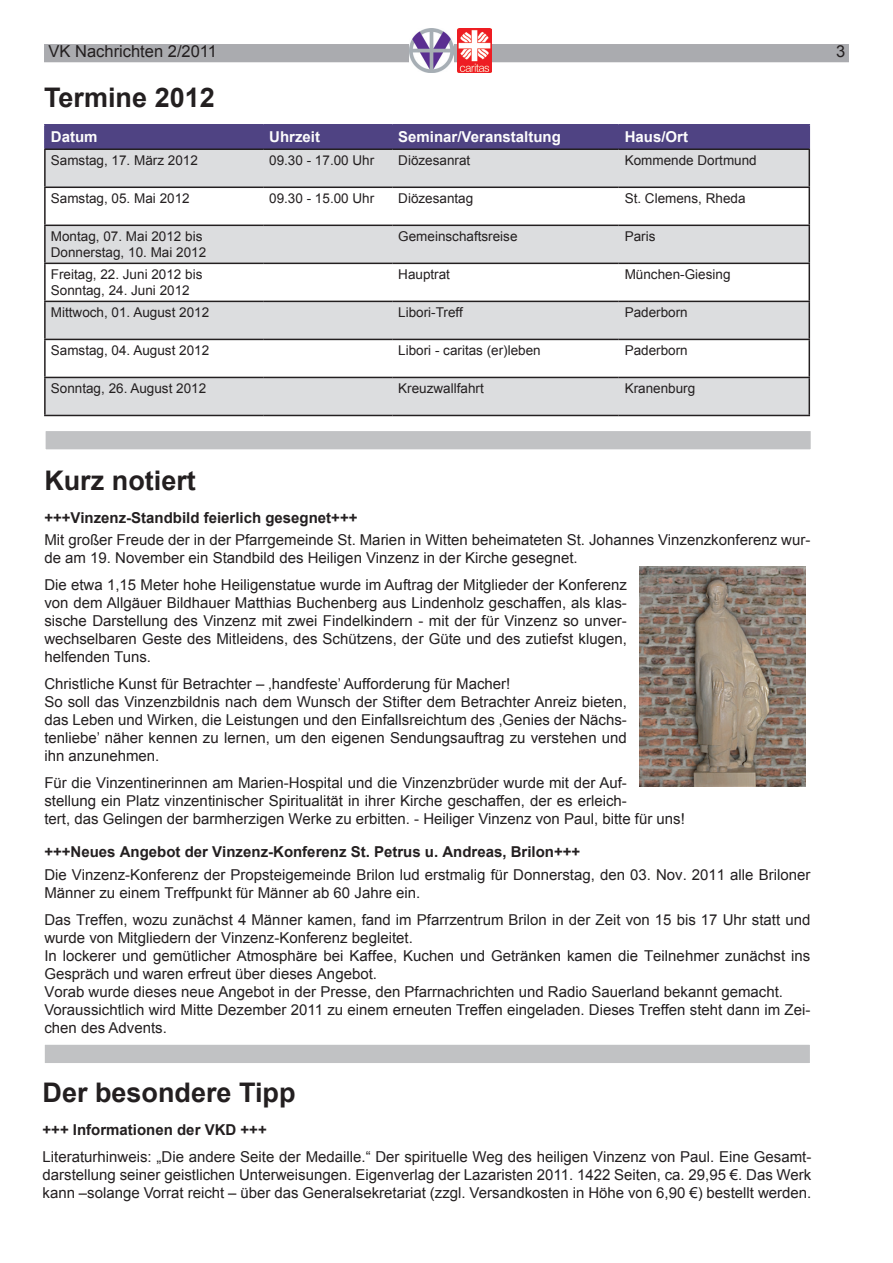
<style>
.page{position:relative;width:893px;height:1263px;background:#fff}
.page>*{position:absolute;margin:0;border:0;box-sizing:border-box;transform-origin:0 0}
.t1{font:700 27px "Arial";color:#231f20}
.t2{font:16.5px "Arial";color:#231f20}
.t3{font:15px/18px "Arial";color:#231f20}
.t4{font:700 15px "Arial";color:#231f20}
.t5{font:700 15px "Arial";color:#fdfdfd}
.t6{font:700 15px "Arial";color:#fcfcfc}
.t7{font:13.5px/16.2px "Arial";color:#231f20}
</style>
<div class="page">
<div style="left:43px;top:43px;width:807px;height:20px;background:#aaabaf"></div>
<div style="left:43px;top:43px;width:807px;height:21px;border:2px solid #fff"></div>
<img style="left:410px;top:28px;width:44px;height:44px">
<img style="left:458px;top:28px;width:33px;height:44px">
<div style="left:46px;top:125px;width:762px;height:23px;background:#4f4383"></div>
<svg style="left:46px;top:150px;width:762px;height:265px;fill:#dcdddf"></svg>
<hr style="left:44px;top:124px;width:219px;height:1px;background:#4f4383">
<hr style="left:44px;top:125px;width:2px;height:23px;background:#4f4383">
<hr style="left:263px;top:124px;width:129px;height:1px;background:#4f4383">
<hr style="left:392px;top:124px;width:227px;height:1px;background:#4f4383">
<hr style="left:619px;top:124px;width:191px;height:1px;background:#4f4383">
<hr style="left:808px;top:125px;width:2px;height:23px;background:#4f4383">
<hr style="left:44px;top:148px;width:219px;height:2px;background:#231f20">
<hr style="left:44px;top:150px;width:2px;height:37px;background:#231f20">
<hr style="left:263px;top:148px;width:129px;height:2px;background:#231f20">
<hr style="left:392px;top:148px;width:227px;height:2px;background:#231f20">
<hr style="left:619px;top:148px;width:191px;height:2px;background:#231f20">
<hr style="left:808px;top:150px;width:2px;height:37px;background:#231f20">
<hr style="left:44px;top:187px;width:219px;height:1px;background:#231f20">
<hr style="left:44px;top:188px;width:2px;height:37px;background:#231f20">
<hr style="left:263px;top:187px;width:129px;height:1px;background:#231f20">
<hr style="left:392px;top:187px;width:227px;height:1px;background:#231f20">
<hr style="left:619px;top:187px;width:191px;height:1px;background:#231f20">
<hr style="left:808px;top:188px;width:2px;height:37px;background:#231f20">
<hr style="left:44px;top:226px;width:2px;height:37px;background:#231f20">
<hr style="left:808px;top:226px;width:2px;height:37px;background:#231f20">
<hr style="left:44px;top:264px;width:2px;height:37px;background:#231f20">
<hr style="left:808px;top:264px;width:2px;height:37px;background:#231f20">
<hr style="left:44px;top:302px;width:2px;height:37px;background:#231f20">
<hr style="left:808px;top:302px;width:2px;height:37px;background:#231f20">
<hr style="left:44px;top:340px;width:2px;height:37px;background:#231f20">
<hr style="left:808px;top:340px;width:2px;height:37px;background:#231f20">
<hr style="left:44px;top:378px;width:2px;height:37px;background:#231f20">
<hr style="left:808px;top:378px;width:2px;height:37px;background:#231f20">
<hr style="left:44px;top:225px;width:219px;height:1px;background:#231f20">
<hr style="left:263px;top:225px;width:129px;height:1px;background:#231f20">
<hr style="left:392px;top:225px;width:227px;height:1px;background:#231f20">
<hr style="left:619px;top:225px;width:191px;height:1px;background:#231f20">
<hr style="left:44px;top:263px;width:219px;height:1px;background:#231f20">
<hr style="left:263px;top:263px;width:129px;height:1px;background:#231f20">
<hr style="left:392px;top:263px;width:227px;height:1px;background:#231f20">
<hr style="left:619px;top:263px;width:191px;height:1px;background:#231f20">
<hr style="left:44px;top:301px;width:219px;height:1px;background:#231f20">
<hr style="left:263px;top:301px;width:129px;height:1px;background:#231f20">
<hr style="left:392px;top:301px;width:227px;height:1px;background:#231f20">
<hr style="left:619px;top:301px;width:191px;height:1px;background:#231f20">
<hr style="left:44px;top:339px;width:219px;height:1px;background:#231f20">
<hr style="left:263px;top:339px;width:129px;height:1px;background:#231f20">
<hr style="left:392px;top:339px;width:227px;height:1px;background:#231f20">
<hr style="left:619px;top:339px;width:191px;height:1px;background:#231f20">
<hr style="left:44px;top:377px;width:219px;height:1px;background:#231f20">
<hr style="left:263px;top:377px;width:129px;height:1px;background:#231f20">
<hr style="left:392px;top:377px;width:227px;height:1px;background:#231f20">
<hr style="left:619px;top:377px;width:191px;height:1px;background:#231f20">
<hr style="left:44px;top:415px;width:219px;height:1px;background:#231f20">
<hr style="left:263px;top:415px;width:129px;height:1px;background:#231f20">
<hr style="left:392px;top:415px;width:227px;height:1px;background:#231f20">
<hr style="left:619px;top:415px;width:191px;height:1px;background:#231f20">
<div style="left:45px;top:430px;width:766px;height:20px;background:#c1c2c4"></div>
<div style="left:44px;top:430px;width:768px;height:21px;border:2px solid #fff"></div>
<div style="left:44px;top:1044px;width:767px;height:20px;background:#c1c2c4"></div>
<div style="left:43px;top:1043px;width:768px;height:21px;border:2px solid #fff"></div>
<img style="left:640px;top:566px;width:165px;height:221px">
<p class="t2" style="left:49px;top:41px;width:170px">VK Nachrichten 2/2011</p>
<p class="t2" style="left:836px;top:41px;width:11px">3</p>
<h1 class="t1" style="left:44px;top:80px;width:172px">Termine 2012</h1>
<p class="t5" style="left:51px;top:127px;width:48px">Datum</p>
<p class="t6" style="left:269px;top:127px;width:52px">Uhrzeit</p>
<p class="t5" style="left:398px;top:127px;width:164px">Seminar/Veranstaltung</p>
<p class="t5" style="left:625px;top:127px;width:65px">Haus/Ort</p>
<p class="t7" style="left:51px;top:152px;width:149px">Samstag, 17. März 2012</p>
<p class="t7" style="left:269px;top:152px;width:107px">09.30 - 17.00 Uhr</p>
<p class="t7" style="left:398px;top:152px;width:74px">Diözesanrat</p>
<p class="t7" style="left:625px;top:152px;width:134px">Kommende Dortmund</p>
<p class="t7" style="left:51px;top:190px;width:140px">Samstag, 05. Mai 2012</p>
<p class="t7" style="left:269px;top:190px;width:107px">09.30 - 15.00 Uhr</p>
<p class="t7" style="left:398px;top:190px;width:77px">Diözesantag</p>
<p class="t7" style="left:625px;top:190px;width:122px">St. Clemens, Rheda</p>
<p class="t7" style="left:51px;top:228px;width:157px">Montag, 07. Mai 2012 bis<br>Donnerstag, 10. Mai 2012</p>
<p class="t7" style="left:398px;top:228px;width:121px">Gemeinschaftsreise</p>
<p class="t7" style="left:625px;top:228px;width:32px">Paris</p>
<p class="t7" style="left:51px;top:266px;width:153px">Freitag, 22. Juni 2012 bis<br>Sonntag, 24. Juni 2012</p>
<p class="t7" style="left:398px;top:266px;width:53px">Hauptrat</p>
<p class="t7" style="left:625px;top:266px;width:107px">München-Giesing</p>
<p class="t7" style="left:51px;top:304px;width:160px">Mittwoch, 01. August 2012</p>
<p class="t7" style="left:398px;top:304px;width:66px">Libori-Treff</p>
<p class="t7" style="left:625px;top:304px;width:65px">Paderborn</p>
<p class="t7" style="left:51px;top:343px;width:160px">Samstag, 04. August 2012</p>
<p class="t7" style="left:398px;top:343px;width:144px">Libori - caritas (er)leben</p>
<p class="t7" style="left:625px;top:343px;width:65px">Paderborn</p>
<p class="t7" style="left:51px;top:381px;width:157px">Sonntag, 26. August 2012</p>
<p class="t7" style="left:398px;top:381px;width:87px">Kreuzwallfahrt</p>
<p class="t7" style="left:625px;top:381px;width:72px">Kranenburg</p>
<h1 class="t1" style="left:44px;top:463px;width:153px">Kurz notiert</h1>
<p class="t4" style="left:44px;top:508px;width:315px">+++Vinzenz-Standbild feierlich gesegnet+++</p>
<p class="t3" style="left:44px;top:531px;width:767px">Mit großer Freude der in der Pfarrgemeinde St. Marien in Witten beheimateten St. Johannes Vinzenzkonferenz wur&shy;de am 19. November ein Standbild des Heiligen Vinzenz in der Kirche gesegnet.</p>
<p class="t3" style="left:44px;top:576px;width:584px;text-align:justify">Die etwa 1,15 Meter hohe Heiligenstatue wurde im Auftrag der Mitglieder der Konferenz von dem Allgäuer Bildhauer Matthias Buchenberg aus Lindenholz geschaffen, als klas&shy;sische Darstellung des Vinzenz mit zwei Findelkindern - mit der für Vinzenz so unver&shy;wechselbaren Geste des Mitleidens, des Schützens, der Güte und des zutiefst klugen, helfenden Tuns.</p>
<p class="t3" style="left:44px;top:675px;width:584px">Christliche Kunst für Betrachter – ‚handfeste’ Aufforderung für Macher!<br>So soll das Vinzenzbildnis nach dem Wunsch der Stifter dem Betrachter Anreiz bieten, das Leben und Wirken, die Leistungen und den Einfallsreichtum des ‚Genies der Nächs&shy;tenliebe’ näher kennen zu lernen, um den eigenen Sendungsauftrag zu verstehen und ihn anzunehmen.</p>
<p class="t3" style="left:44px;top:774px;width:642px">Für die Vinzentinerinnen am Marien-Hospital und die Vinzenzbrüder wurde mit der Auf-<br>stellung ein Platz vinzentinischer Spiritualität in ihrer Kirche geschaffen, der es erleich-<br>tert, das Gelingen der barmherzigen Werke zu erbitten. - Heiliger Vinzenz von Paul, bitte für uns!</p>
<p class="t4" style="left:44px;top:842px;width:537px">+++Neues Angebot der Vinzenz-Konferenz St. Petrus u. Andreas, Brilon+++</p>
<p class="t3" style="left:44px;top:866px;width:767px">Die Vinzenz-Konferenz der Propsteigemeinde Brilon lud erstmalig für Donnerstag, den 03. Nov. 2011 alle Briloner<br>Männer zu einem Treffpunkt für Männer ab 60 Jahre ein.</p>
<p class="t3" style="left:44px;top:911px;width:768px">Das Treffen, wozu zunächst 4 Männer kamen, fand im Pfarrzentrum Brilon in der Zeit von 15 bis 17 Uhr statt und wurde von Mitgliedern der Vinzenz-Konferenz begleitet.<br>In lockerer und gemütlicher Atmosphäre bei Kaffee, Kuchen und Getränken kamen die Teilnehmer zunächst ins Gespräch und waren erfreut über dieses Angebot.<br>Vorab wurde dieses neue Angebot in der Presse, den Pfarrnachrichten und Radio Sauerland bekannt gemacht.<br>Voraussichtlich wird Mitte Dezember 2011 zu einem erneuten Treffen eingeladen. Dieses Treffen steht dann im Zei&shy;chen des Advents.</p>
<h1 class="t1" style="left:43px;top:1075px;width:255px">Der besondere Tipp</h1>
<p class="t4" style="left:43px;top:1120px;width:226px">+++ Informationen der VKD +++</p>
<p class="t3" style="left:43px;top:1148px;width:770px;text-align:justify">Literaturhinweis: „Die andere Seite der Medaille.“ Der spirituelle Weg des heiligen Vinzenz von Paul. Eine Gesamt&shy;darstellung seiner geistlichen Unterweisungen. Eigenverlag der Lazaristen 2011. 1422 Seiten, ca. 29,95 €. Das Werk kann –solange Vorrat reicht – über das Generalsekretariat (zzgl. Versandkosten in Höhe von 6,90 €) bestellt werden.</p>
</div>
